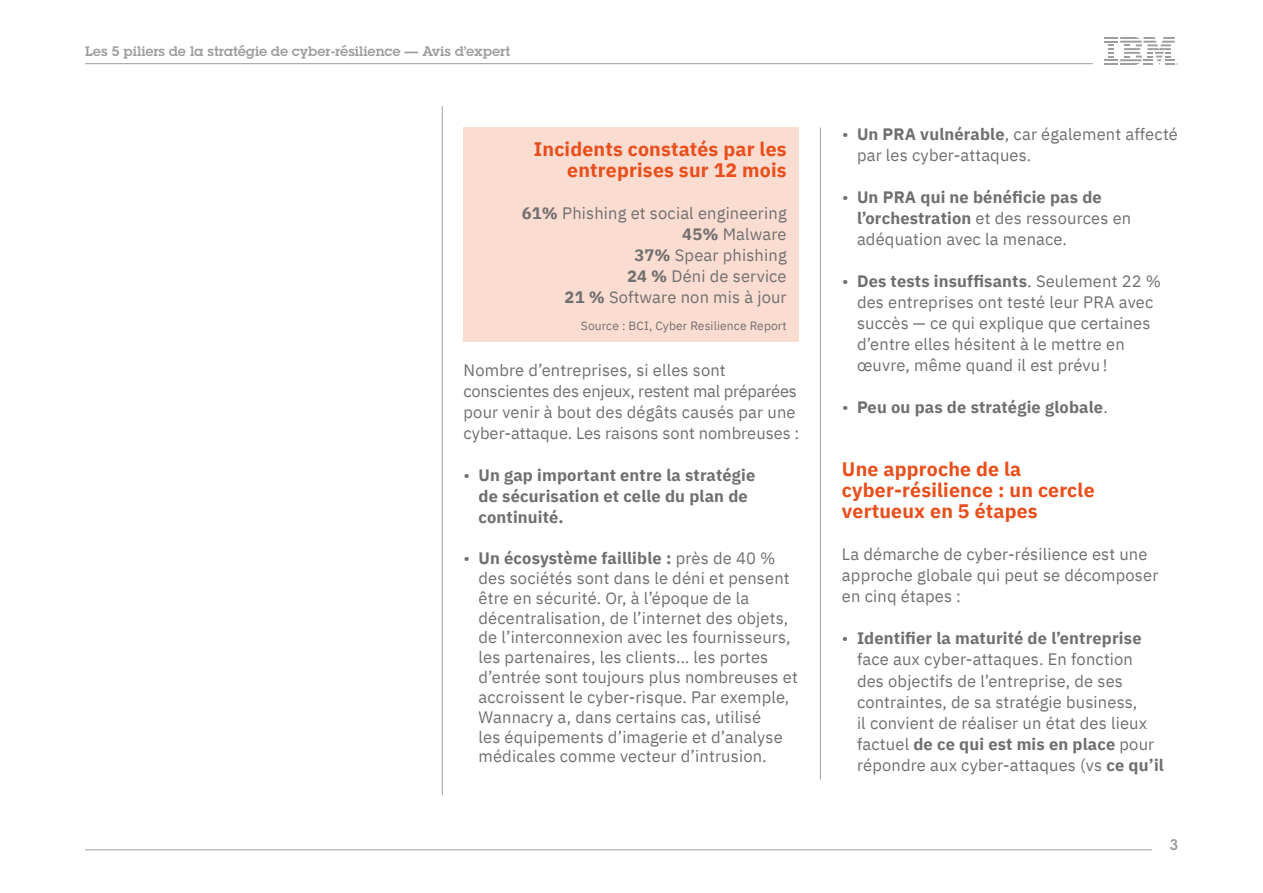
<style>
.page{position:relative;width:1263px;height:893px;background:#fff}
.page>*{position:absolute;margin:0;border:0;box-sizing:border-box;transform-origin:0 0}
.t1{font:700 19.5px/21px "IBM Plex Sans";letter-spacing:.01em;color:#e94e1b}
.t2{font:16.5px/21px "IBM Plex Sans";letter-spacing:.01em;color:#706f6f}
.t3{font:700 16.5px/21px "IBM Plex Sans";letter-spacing:.01em;color:#706f6f}
.t4{font:600 15px "Lubalinfor IBM";color:#9d9d9c}
.t5{font:600 13.5px "Lubalinfor IBM";letter-spacing:.01em;color:#9d9d9c}
.t6{font:12px "IBM Plex Sans";letter-spacing:.01em;color:#706f6f}
.s1{font-weight:700}
.s2{font-weight:400}
</style>
<div class="page">
<hr style="left:85px;top:63px;width:1008px;height:1px;background:#9d9d9c">
<hr style="left:85px;top:849px;width:1067px;height:1px;background:#9d9d9c">
<svg style="left:1104px;top:37px;width:74px;height:28px"></svg>
<hr style="left:442px;top:106px;width:1px;height:689px;background:#9d9d9c">
<hr style="left:820px;top:128px;width:1px;height:652px;background:#9d9d9c">
<div style="left:463px;top:128px;width:336px;height:214px;background:#fbdcd1"></div>
<p class="t5" style="left:85px;top:43px;width:427px">Les 5 piliers de la stratégie de cyber-résilience — Avis d’expert</p>
<p class="t1" style="left:534px;top:136px;width:254px;text-align:right">Incidents constatés par les entreprises sur 12 mois</p>
<p class="t2" style="left:522px;top:201px;width:266px;text-align:right"><span class="s1">61%</span> Phishing et social engineering<br><span class="s1">45%</span> Malware<br><span class="s1">37%</span> Spear phishing<br><span class="s1">24 %</span> Déni de service<br><span class="s1">21 %</span> Software non mis à jour</p>
<p class="t6" style="left:581px;top:316px;width:207px">Source : BCI, Cyber Resilience Report</p>
<p class="t2" style="left:463px;top:359px;width:337px">Nombre d’entreprises, si elles sont conscientes des enjeux, restent mal préparées pour venir à bout des dégâts causés par une cyber-attaque. Les raisons sont nombreuses :</p>
<p class="t3" style="left:478px;top:464px;width:278px;text-indent:-15px"><span class="s2">•</span> Un gap important entre la stratégie de sécurisation et celle du plan de continuité.</p>
<p class="t2" style="left:478px;top:547px;width:321px;line-height:19.8px;text-indent:-15px">• <span class="s1">Un écosystème faillible :</span> près de 40 % des sociétés sont dans le déni et pensent être en sécurité. Or, à l’époque de la décentralisation, de l’internet des objets, de l’interconnexion avec les fournisseurs, les partenaires, les clients… les portes d’entrée sont toujours plus nombreuses et accroissent le cyber-risque. Par exemple, Wannacry a, dans certains cas, utilisé<br>les équipements d’imagerie et d’analyse médicales comme vecteur d’intrusion.</p>
<p class="t2" style="left:857px;top:123px;width:322px;text-indent:-15px">• <span class="s1">Un PRA vulnérable</span>, car également affecté par les cyber-attaques.</p>
<p class="t2" style="left:857px;top:186px;width:276px;text-indent:-15px">• <span class="s1">Un PRA qui ne bénéficie pas de l’orchestration</span> et des ressources en adéquation avec la menace.</p>
<p class="t2" style="left:857px;top:270px;width:306px;text-indent:-15px">• <span class="s1">Des tests insuffisants</span>. Seulement 22 % des entreprises ont testé leur PRA avec succès — ce qui explique que certaines d’entre elles hésitent à le mettre en œuvre, même quand il est prévu !</p>
<p class="t3" style="left:842px;top:396px;width:267px"><span class="s2">•</span> Peu ou pas de stratégie globale<span class="s2">.</span></p>
<p class="t1" style="left:842px;top:457px;width:254px">Une approche de la cyber-résilience : un cercle vertueux en 5 étapes</p>
<p class="t2" style="left:842px;top:543px;width:318px">La démarche de cyber-résilience est une approche globale qui peut se décomposer en cinq étapes :</p>
<p class="t2" style="left:857px;top:627px;width:308px;text-indent:-15px">• <span class="s1">Identifier la maturité de l’entreprise </span>face aux cyber-attaques. En fonction des objectifs de l’entreprise, de ses contraintes, de sa stratégie business,<br>il convient de réaliser un état des lieux factuel <span class="s1">de ce qui est mis en place</span> pour répondre aux cyber-attaques (vs <span class="s1">ce qu’il</span></p>
<p class="t4" style="left:1170px;top:835px;width:10px">3</p>
</div>
